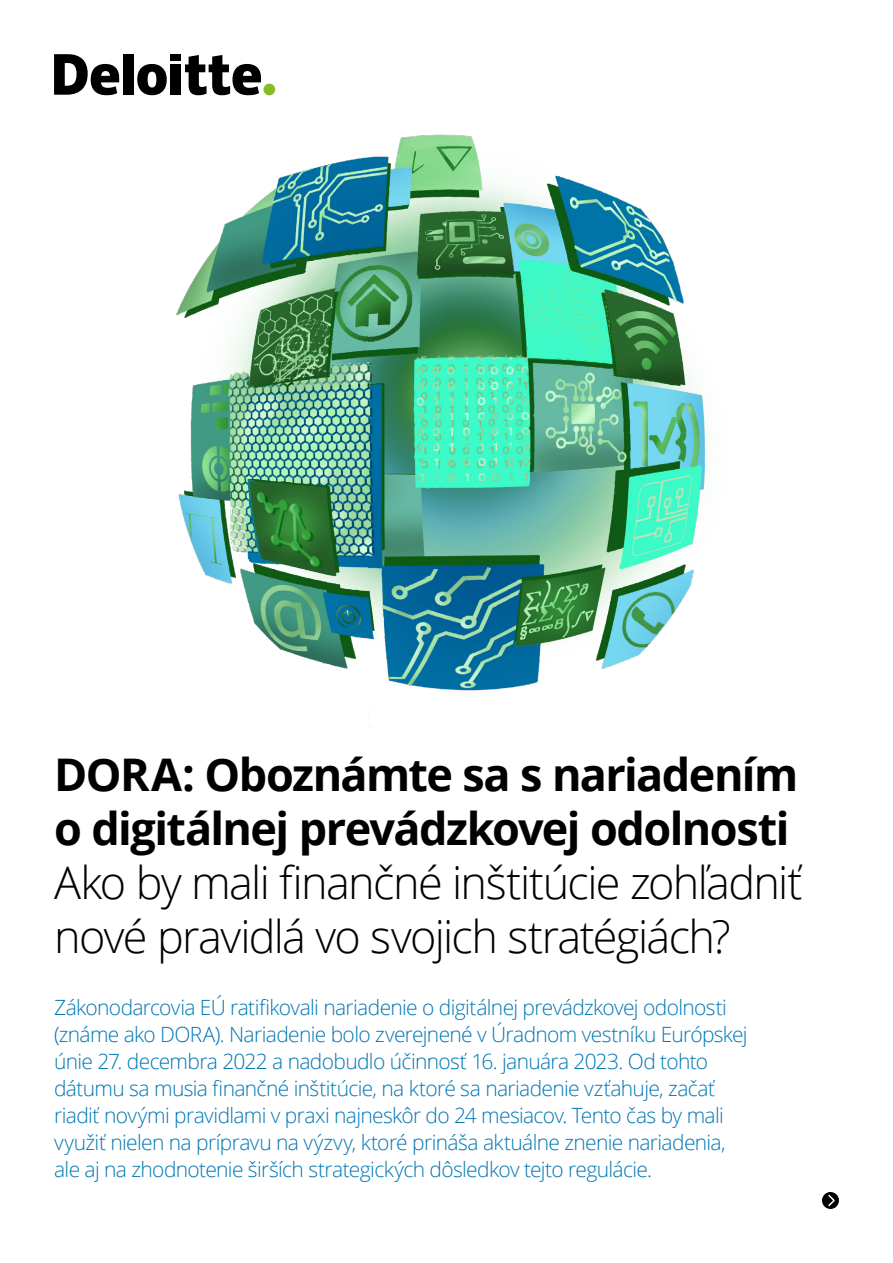
<style>
.page{position:relative;width:893px;height:1263px;background:#fff}
.page>*{position:absolute;margin:0;border:0;box-sizing:border-box;transform-origin:0 0}
.t1{font:300 45px/54px "Open Sans";letter-spacing:-.035em;color:#000}
.t2{font:700 45px/54px "Open Sans";letter-spacing:-.035em;color:#000}
.t3{font:300 21px/27px "Open Sans";letter-spacing:-.03em;color:#0077b3}
</style>
<div class="page">
<div style="left:263px;top:84px;width:12px;height:11px;background:#86bc25;border-radius:50%"></div>
<div style="left:123px;top:54px;width:10px;height:41px;background:#000"></div>
<svg style="left:137px;top:64px;width:30px;height:31px"></svg>
<div style="left:171px;top:64px;width:10px;height:31px;background:#000"></div>
<div style="left:171px;top:54px;width:10px;height:7px;background:#000"></div>
<svg style="left:185px;top:55px;width:76px;height:40px"></svg>
<svg style="left:54px;top:54px;width:65px;height:41px"></svg>
<div style="left:822px;top:1192px;width:17px;height:17px;background:#000;border-radius:50%"></div>
<svg style="left:828px;top:1193px;width:8px;height:14px"></svg>
<img style="left:176px;top:134px;width:529px;height:594px">
<h1 class="t2" style="left:54px;top:747px;width:746px">DORA: Oboznámte sa s nariadením o digitálnej prevádzkovej odolnosti</h1>
<h1 class="t1" style="left:54px;top:855px;width:750px">Ako by mali finančné inštitúcie zohľadniť nové pravidlá vo svojich stratégiách?</h1>
<p class="t3" style="left:54px;top:994px;width:695px">Zákonodarcovia EÚ ratifikovali nariadenie o digitálnej prevádzkovej odolnosti (známe ako DORA). Nariadenie bolo zverejnené v Úradnom vestníku Európskej únie 27. decembra 2022 a nadobudlo účinnosť 16. januára 2023. Od tohto dátumu sa musia finančné inštitúcie, na ktoré sa nariadenie vzťahuje, začať riadiť novými pravidlami v praxi najneskôr do 24 mesiacov. Tento čas by mali využiť nielen na prípravu na výzvy, ktoré prináša aktuálne znenie nariadenia, ale aj na zhodnotenie širších strategických dôsledkov tejto regulácie.</p>
</div>
